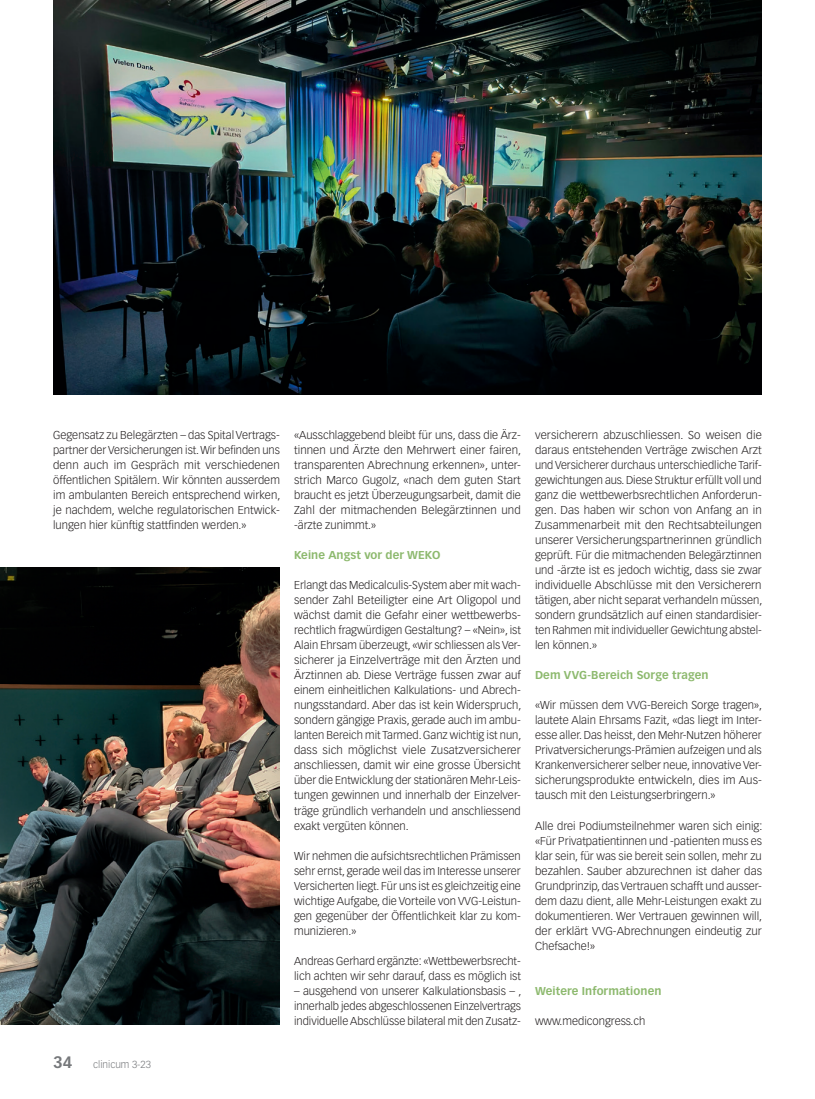
<style>
.page{position:relative;width:815px;height:1099px;background:#fff}
.page>*{position:absolute;margin:0;border:0;box-sizing:border-box;transform-origin:0 0}
.Lauftext{font:300 11.25px/15px "Vectora LT Std";color:#231f20;text-align:justify}
.ZT_Special{font:700 11.25px "Vectora LT Std";letter-spacing:.005em;color:#8db96e}
.t1{font:300 10px "Vectora LT Std";color:#76787b}
.s1{font-weight:700;font-size:16.25px}
</style>
<div class="page">
<img style="left:53px;top:0;width:709px;height:394px">
<img style="left:0;top:567px;width:280px;height:457px">
<p class="Lauftext" style="left:53px;top:428px;width:229px">Gegensatz zu Belegärzten – das Spital Vertrags&shy;partner der Versicherungen ist. Wir befinden uns denn auch im Gespräch mit verschiedenen öffentlichen Spitälern. Wir könnten ausserdem im ambulanten Bereich entsprechend wirken, je nachdem, welche regulatorischen Entwick&shy;lungen hier künftig stattfinden werden.»</p>
<p class="Lauftext" style="left:294px;top:428px;width:229px">«Ausschlaggebend bleibt für uns, dass die Ärz&shy;tinnen und Ärzte den Mehrwert einer fairen, transparenten Abrechnung erkennen», unter&shy;strich Marco Gugolz, «nach dem guten Start braucht es jetzt Überzeugungsarbeit, damit die Zahl der mitmachenden Belegärztinnen und -ärzte zunimmt.»</p>
<p class="ZT_Special" style="left:294px;top:548px;width:148px">Keine Angst vor der WEKO</p>
<p class="Lauftext" style="left:294px;top:578px;width:229px">Erlangt das Medicalculis-System aber mit wach&shy;sender Zahl Beteiligter eine Art Oligopol und wächst damit die Gefahr einer wettbewerbs&shy;rechtlich fragwürdigen Gestaltung? – «Nein», ist Alain Ehrsam überzeugt, «wir schliessen als Ver&shy;sicherer ja Einzelverträge mit den Ärzten und Ärztinnen ab. Diese Verträge fussen zwar auf einem einheitlichen Kalkulations- und Abrech&shy;nungsstandard. Aber das ist kein Widerspruch, sondern gängige Praxis, gerade auch im ambu&shy;lanten Bereich mit Tarmed. Ganz wichtig ist nun, dass sich möglichst viele Zusatzversicherer anschliessen, damit wir eine grosse Übersicht über die Entwicklung der stationären Mehr-Leis&shy;tungen gewinnen und innerhalb der Einzelver&shy;träge gründlich verhandeln und anschliessend exakt vergüten können.</p>
<p class="Lauftext" style="left:294px;top:848px;width:228px">Wir nehmen die aufsichtsrechtlichen Prämissen sehr ernst, gerade weil das im Interesse unserer Versicherten liegt. Für uns ist es gleichzeitig eine wichtige Aufgabe, die Vorteile von VVG-Leistun&shy;gen gegenüber der Öffentlichkeit klar zu kom&shy;munizieren.»</p>
<p class="Lauftext" style="left:294px;top:953px;width:228px">Andreas Gerhard ergänzte: «Wettbewerbsrecht&shy;lich achten wir sehr darauf, dass es möglich ist</p>
<p class="Lauftext" style="left:294px;top:983px;width:229px">– ausgehend von unserer Kalkulationsbasis – , innerhalb jedes abgeschlossenen Einzelvertrags individuelle Abschlüsse bilateral mit den Zusatz-</p>
<p class="t1" style="left:53px;top:1058px;width:99px"><span class="s1">34</span> clinicum 3-23</p>
<p class="Lauftext" style="left:535px;top:428px;width:229px">versicherern abzuschliessen. So weisen die daraus entstehenden Verträge zwischen Arzt und Versicherer durchaus unterschiedliche Tarif&shy;gewichtungen aus. Diese Struktur erfüllt voll und ganz die wettbewerbsrechtlichen Anforderun&shy;gen. Das haben wir schon von Anfang an in Zusammenarbeit mit den Rechtsabteilungen unserer Versicherungspartnerinnen gründlich geprüft. Für die mitmachenden Belegärztinnen und -ärzte ist es jedoch wichtig, dass sie zwar individuelle Abschlüsse mit den Versicherern tätigen, aber nicht separat verhandeln müssen, sondern grundsätzlich auf einen standardisier&shy;ten Rahmen mit individueller Gewichtung abstel&shy;len können.»</p>
<p class="ZT_Special" style="left:535px;top:668px;width:175px">Dem VVG-Bereich Sorge tragen</p>
<p class="Lauftext" style="left:535px;top:698px;width:229px">«Wir müssen dem VVG-Bereich Sorge tragen», lautete Alain Ehrsams Fazit, «das liegt im Inter&shy;esse aller. Das heisst, den Mehr-Nutzen höherer Privatversicherungs-Prämien aufzeigen und als Krankenversicherer selber neue, innovative Ver&shy;sicherungsprodukte entwickeln, dies im Aus&shy;tausch mit den Leistungserbringern.»</p>
<p class="Lauftext" style="left:535px;top:818px;width:229px">Alle drei Podiumsteilnehmer waren sich einig: «Für Privatpatientinnen und -patienten muss es klar sein, für was sie bereit sein sollen, mehr zu bezahlen. Sauber abzurechnen ist daher das Grundprinzip, das Vertrauen schafft und ausser&shy;dem dazu dient, alle Mehr-Leistungen exakt zu dokumentieren. Wer Vertrauen gewinnen will, der erklärt VVG-Abrechnungen eindeutig zur Chefsache!»</p>
<p class="ZT_Special" style="left:535px;top:983px;width:128px">Weitere Informationen</p>
<p class="Lauftext" style="left:535px;top:1013px;width:112px">www.medicongress.ch</p>
</div>
